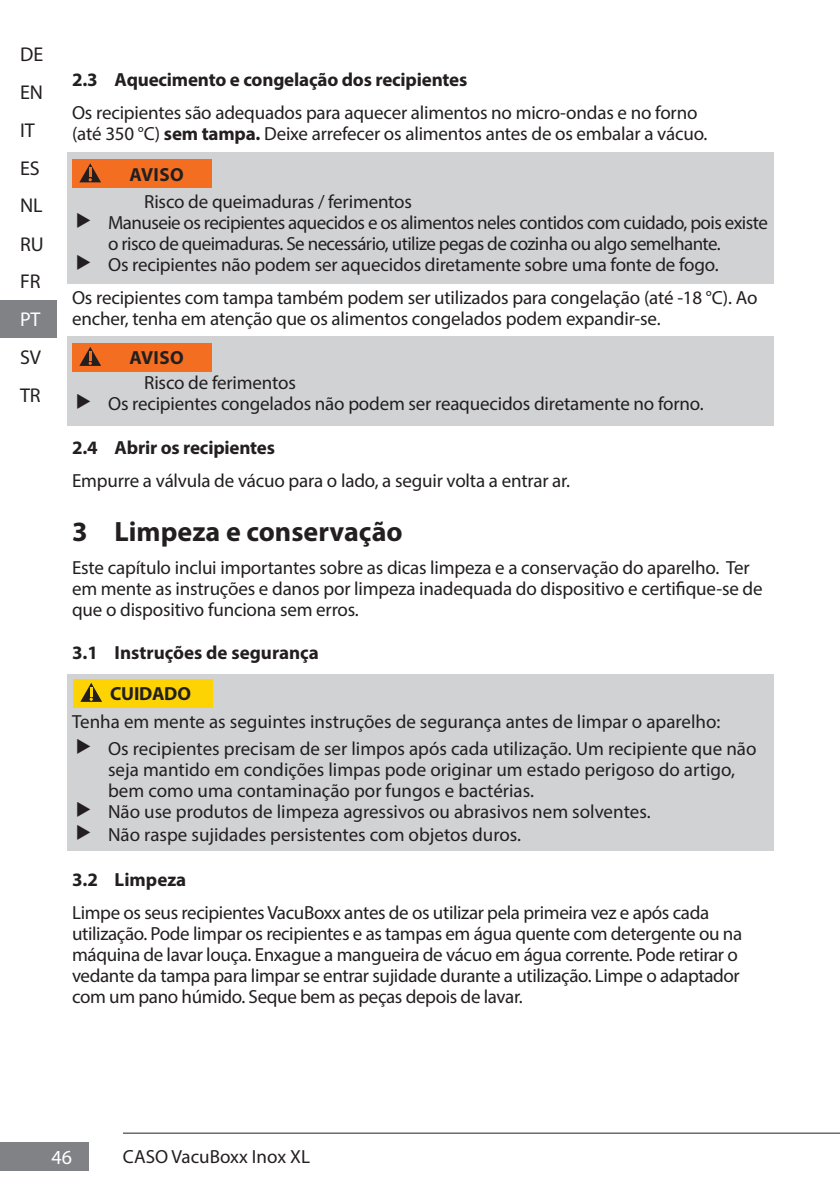
<style>
.page{position:relative;width:840px;height:1191px;background:#fff}
.page>*{position:absolute;margin:0;border:0;box-sizing:border-box;transform-origin:0 0}
.t1{font:700 28px "Myriad Pro";color:#231f20}
.t2{font:20px/38px "Myriad Pro";color:#231f20}
.t3{font:20px "Myriad Pro";color:#fff}
.t4{font:19px/21px "Myriad Pro";letter-spacing:-.01em;color:#231f20}
.t5{font:19px/21px "Myriad Pro";letter-spacing:-.03em;color:#231f20}
.t6{font:700 19px/41px "Myriad Pro";letter-spacing:-.01em;color:#231f20}
.s1{font-weight:700}
</style>
<div class="page">
<div style="left:0;top:1141px;width:89px;height:29px;background:#808285"></div>
<hr style="left:123px;top:1132px;width:716px;height:1px;background:#231f20">
<div style="left:0;top:300px;width:57px;height:38px;background:#808285"></div>
<div style="left:67px;top:152px;width:705px;height:132px;background:#d1d2d4"></div>
<div style="left:72px;top:160px;width:139px;height:28px;background:#f36e21"></div>
<svg style="left:79px;top:163px;width:22px;height:19px"></svg>
<div style="left:67px;top:336px;width:705px;height:89px;background:#d1d2d4"></div>
<div style="left:72px;top:343px;width:139px;height:28px;background:#f36e21"></div>
<svg style="left:79px;top:347px;width:22px;height:19px"></svg>
<div style="left:67px;top:674px;width:705px;height:176px;background:#d1d2d4"></div>
<div style="left:73px;top:679px;width:139px;height:28px;background:#fed304"></div>
<svg style="left:80px;top:683px;width:22px;height:19px"></svg>
<p class="t2" style="left:20px;top:34px;width:25px">DE<br>EN<br>IT<br>ES</p>
<p class="t2" style="left:20px;top:186px;width:24px">NL</p>
<p class="t2" style="left:20px;top:224px;width:25px">RU<br>FR</p>
<p class="t3" style="left:20px;top:307px;width:22px">PT</p>
<p class="t2" style="left:20px;top:338px;width:23px">SV<br>TR</p>
<p class="t6" style="left:72px;top:59px;width:396px">2.3 Aquecimento e congelação dos recipientes</p>
<p class="t4" style="left:72px;top:101px;width:636px">Os recipientes são adequados para aquecer alimentos no micro-ondas e no forno (até 350 °C) <span class="s1">sem tampa.</span> Deixe arrefecer os alimentos antes de os embalar a vácuo.</p>
<p class="t6" style="left:129px;top:153px;width:56px">AVISO</p>
<p class="t5" style="left:108px;top:191px;width:661px;text-indent:36px">Risco de queimaduras / ferimentos<br>Manuseie os recipientes aquecidos e os alimentos neles contidos com cuidado, pois existe o risco de queimaduras. Se necessário, utilize pegas de cozinha ou algo semelhante.<br>Os recipientes não podem ser aquecidos diretamente sobre uma fonte de fogo.</p>
<p class="t4" style="left:72px;top:286px;width:686px">Os recipientes com tampa também podem ser utilizados para congelação (até -18 °C). Ao encher, tenha em atenção que os alimentos congelados podem expandir-se.</p>
<p class="t6" style="left:129px;top:337px;width:56px">AVISO</p>
<p class="t4" style="left:108px;top:372px;width:596px;text-indent:36px">Risco de ferimentos<br>Os recipientes congelados não podem ser reaquecidos diretamente no forno.</p>
<p class="t6" style="left:72px;top:427px;width:204px">2.4 Abrir os recipientes</p>
<p class="t4" style="left:72px;top:469px;width:499px">Empurre a válvula de vácuo para o lado, a seguir volta a entrar ar.</p>
<h1 class="t1" style="left:72px;top:513px;width:332px">3 Limpeza e conservação</h1>
<p class="t4" style="left:72px;top:556px;width:691px">Este capítulo inclui importantes sobre as dicas limpeza e a conservação do aparelho. Ter em mente as instruções e danos por limpeza inadequada do dispositivo e certifique-se de que o dispositivo funciona sem erros.</p>
<p class="t6" style="left:110px;top:632px;width:210px;text-indent:-38px">3.1 Instruções de segurança<br>CUIDADO</p>
<p class="t4" style="left:108px;top:708px;width:649px;line-height:26.6px;text-indent:-36px">Tenha em mente as seguintes instruções de segurança antes de limpar o aparelho:<br>Os recipientes precisam de ser limpos após cada utilização. Um recipiente que não</p>
<p class="t4" style="left:108px;top:758px;width:628px">seja mantido em condições limpas pode originar um estado perigoso do artigo, bem como uma contaminação por fungos e bactérias.<br>Não use produtos de limpeza agressivos ou abrasivos nem solventes.</p>
<p class="t4" style="left:108px;top:823px;width:414px">Não raspe sujidades persistentes com objetos duros.</p>
<p class="t6" style="left:72px;top:858px;width:116px">3.2 Limpeza</p>
<p class="t4" style="left:72px;top:901px;width:671px">Limpe os seus recipientes VacuBoxx antes de os utilizar pela primeira vez e após cada utilização. Pode limpar os recipientes e as tampas em água quente com detergente ou na máquina de lavar louça. Enxague a mangueira de vácuo em água corrente. Pode retirar o vedante da tampa para limpar se entrar sujidade durante a utilização. Limpe o adaptador com um pano húmido. Seque bem as peças depois de lavar.</p>
<p class="t3" style="left:51px;top:1144px;width:22px">46</p>
<p class="t4" style="left:123px;top:1145px;width:188px">CASO VacuBoxx Inox XL</p>
</div>
